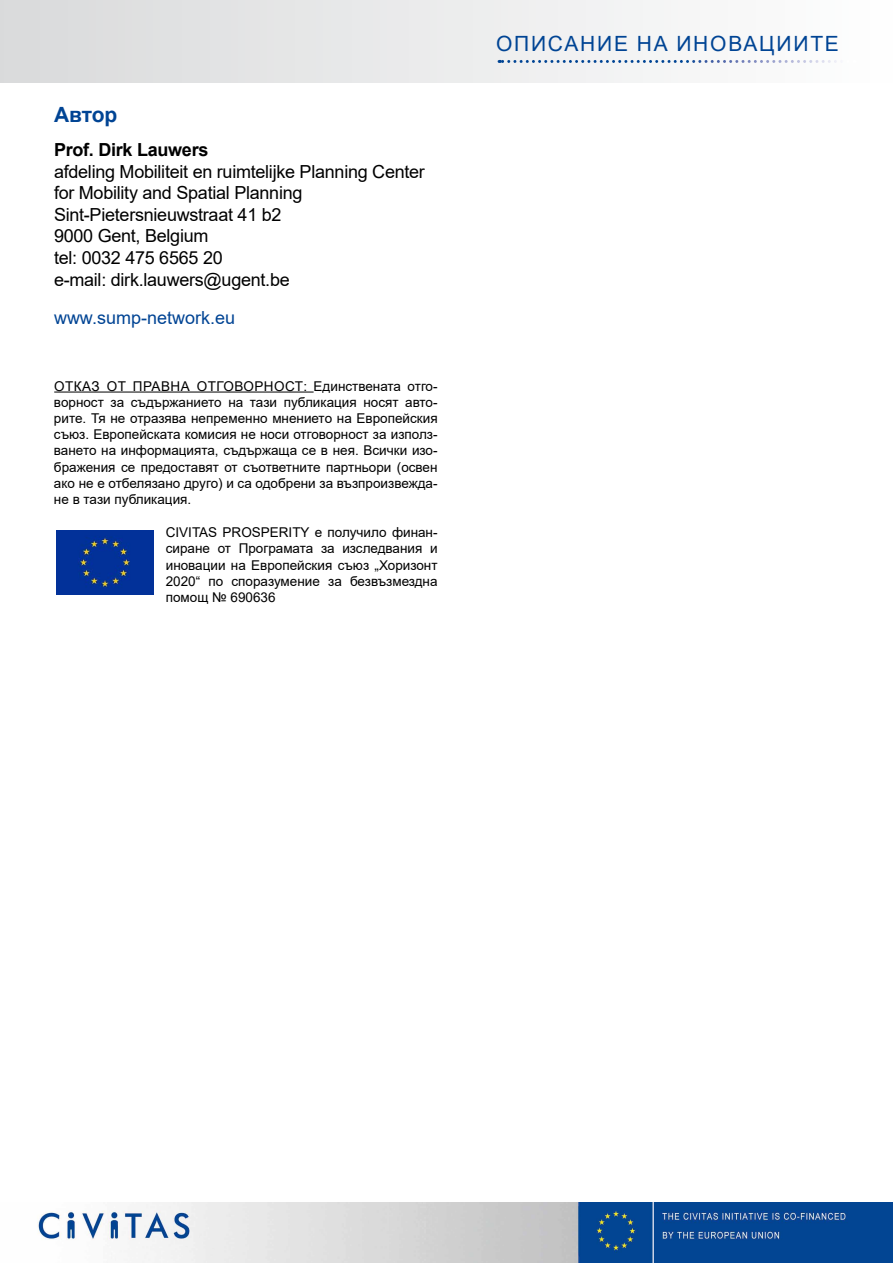
<style>
.page{position:relative;width:893px;height:1263px;background:#fff}
.page>*{position:absolute;margin:0;border:0;box-sizing:border-box;transform-origin:0 0}
.t1{font:21px "Arial";letter-spacing:.085em;color:#004494}
.t2{font:700 21px "Arial";letter-spacing:-.005em;color:#004494}
.t3{font:18px/21.6px "Arial";letter-spacing:-.015em;color:#000}
.t4{font:18px "Arial";color:#004494}
.t5{font:700 18px "Arial";letter-spacing:-.015em;color:#000}
.t6{font:13.5px/16.2px "Arial";color:#000;text-align:justify}
</style>
<div class="page">
<img style="left:37px;top:1203px;width:856px;height:60px">
<div style="left:0;top:0;width:893px;height:82px;background:linear-gradient(to right,#d9dadb,#fefefe)"></div>
<svg style="left:499px;top:60px;width:349px;height:3px"></svg>
<hr style="left:54px;top:392px;width:260px;height:1px;background:#000">
<img style="left:56px;top:530px;width:97px;height:64px">
<h1 class="t2" style="left:54px;top:99px;width:65px">Автор</h1>
<h2 class="t5" style="left:54px;top:137px;width:156px">Prof. Dirk Lauwers</h2>
<h2 class="t3" style="left:54px;top:160px;width:372px">afdeling Mobiliteit en ruimtelijke Planning Center for Mobility and Spatial Planning<br>Sint-Pietersnieuwstraat 41 b2<br>9000 Gent, Belgium<br>tel: 0032 475 6565 20<br>e-mail: dirk.lauwers@ugent.be</h2>
<h2 class="t4" style="left:54px;top:305px;width:183px">www.sump-network.eu</h2>
<p class="t6" style="left:54px;top:378px;width:385px;text-indent:143px">ОТГОВОРН ОСТ: Единствената отго&shy;ворност за съдържанието на тази публикация носят авто&shy;рите. Тя не отразява непременно мнението на Европейския съюз. Европейската комисия не носи отговорност за използ&shy;ването на информацията, съдържаща се в нея. Всички изо&shy;бражения се предоставят от съответните партньори (освен ако не е отбелязано друго) и са одобрени за възпроизвежда&shy;не в тази публикация.</p>
<p class="t6" style="left:166px;top:524px;width:273px">CIVITAS PROSPERITY е получило финан&shy;сиране от П рограмата за изследвания и иновации на Европейския съюз „Хоризонт 2020“ по споразумение за безвъзмездна помощ № 690636</p>
<p class="t6" style="left:54px;top:378px;width:108px">ОТКАЗ ОТ П РАВНА</p>
<h1 class="t1" style="left:496px;top:29px;width:344px">Описание на иновациите</h1>
</div>
